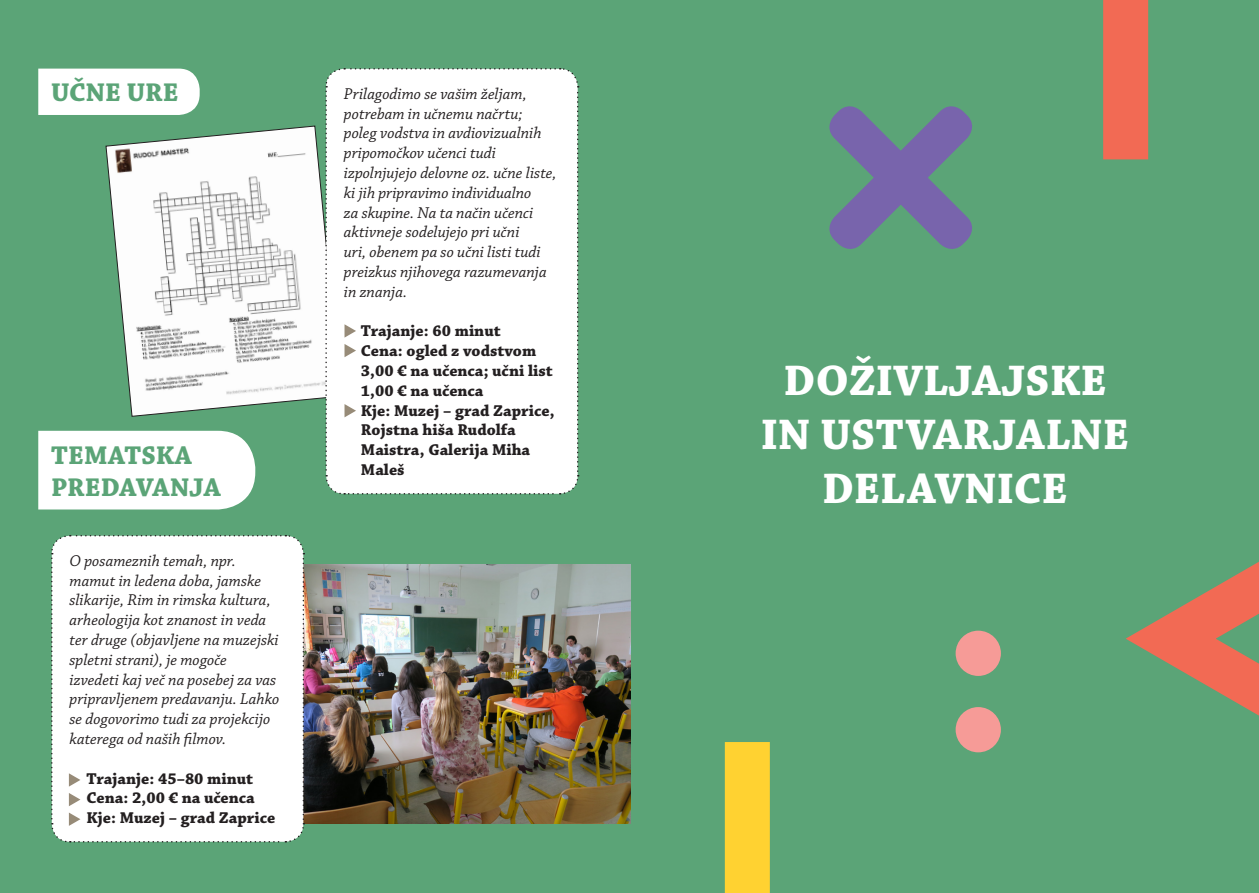
<style>
.page{position:relative;width:1259px;height:893px;background:#5ba477}
.page>*{position:absolute;margin:0;border:0;box-sizing:border-box;transform-origin:0 0}
.t1{font:700 45px "Chaparral Pro";color:#fff}
.BESEDILO_PRAVO{font:700 27px/32.4px "Chaparral Pro";color:#5ba477}
.BESEDILO_V_OKVIRCKIH{font:italic 16.5px/19.8px "Chaparral Pro";color:#231f20}
.BESEDILO_PRAVO-2{font:700 16.5px/19.8px "Chaparral Pro";color:#231f20}
</style>
<div class="page">
<div style="left:725px;top:742px;width:45px;height:151px;background:#ffd231"></div>
<svg style="left:1126px;top:562px;width:133px;height:154px"></svg>
<div style="left:955px;top:631px;width:46px;height:45px;background:#f69b97;border-radius:50%"></div>
<div style="left:955px;top:707px;width:46px;height:45px;background:#f69b97;border-radius:50%"></div>
<svg style="left:829px;top:106px;width:143px;height:143px"></svg>
<img style="left:305px;top:564px;width:326px;height:259px">
<div style="left:38px;top:431px;width:217px;height:78px;background:#fff"></div>
<div style="left:1103px;top:0;width:45px;height:159px;background:#f26a54"></div>
<div style="left:51px;top:535px;width:254px;height:308px;background:#fff"></div>
<svg style="left:106px;top:126px;width:218px;height:291px;background:#dae3de"></svg>
<div style="left:38px;top:69px;width:162px;height:46px;background:#fff"></div>
<div style="left:324px;top:68px;width:255px;height:427px;background:#fff"></div>
<p class="BESEDILO_PRAVO" style="left:51px;top:78px;width:129px">UČNE URE</p>
<p class="BESEDILO_V_OKVIRCKIH" style="left:344px;top:84px;width:214px">Prilagodimo se vašim željam, potrebam in učnemu načrtu; poleg vodstva in avdiovizualnih pripomočkov učenci tudi izpolnjujejo delovne oz. učne liste, ki jih pripravimo individualno<br>za skupine. Na ta način učenci aktivneje sodelujejo pri učni<br>uri, obenem pa so učni listi tudi preizkus njihovega razumevanja in znanja.</p>
<p class="BESEDILO_PRAVO-2" style="left:361px;top:322px;width:141px">Trajanje: 60 minut</p>
<p class="BESEDILO_PRAVO-2" style="left:361px;top:342px;width:193px">Cena: ogled z vodstvom<br>3,00 € na učenca; učni list<br>1,00 € na učenca</p>
<p class="BESEDILO_PRAVO-2" style="left:361px;top:401px;width:195px">Kje: Muzej – grad Zaprice,<br>Rojstna hiša Rudolfa</p>
<p class="BESEDILO_PRAVO-2" style="left:361px;top:441px;width:171px">Maistra, Galerija Miha<br>Maleš</p>
<p class="BESEDILO_PRAVO" style="left:51px;top:440px;width:171px">TEMATSKA<br>PREDAVANJA</p>
<p class="BESEDILO_V_OKVIRCKIH" style="left:70px;top:551px;width:211px">O posameznih temah, npr. mamut in ledena doba, jamske slikarije, Rim in rimska kultura, arheologija kot znanost in veda ter druge (objavljene na muzejski spletni strani), je mogoče izvedeti kaj več na posebej za vas pripravljenem predavanju. Lahko se dogovorimo tudi za projekcijo katerega od naših filmov.</p>
<p class="BESEDILO_PRAVO-2" style="left:87px;top:769px;width:168px">Trajanje: 45–80 minut</p>
<p class="BESEDILO_PRAVO-2" style="left:87px;top:789px;width:170px">Cena: 2,00 € na učenca</p>
<p class="BESEDILO_PRAVO-2" style="left:87px;top:809px;width:190px">Kje: Muzej – grad Zaprice</p>
<p class="t1" style="left:783px;top:354px;width:325px">DOŽIVLJAJSKE</p>
<p class="t1" style="left:761px;top:408px;width:369px">IN USTVARJALNE</p>
<p class="t1" style="left:822px;top:462px;width:247px">DELAVNICE</p>
</div>
